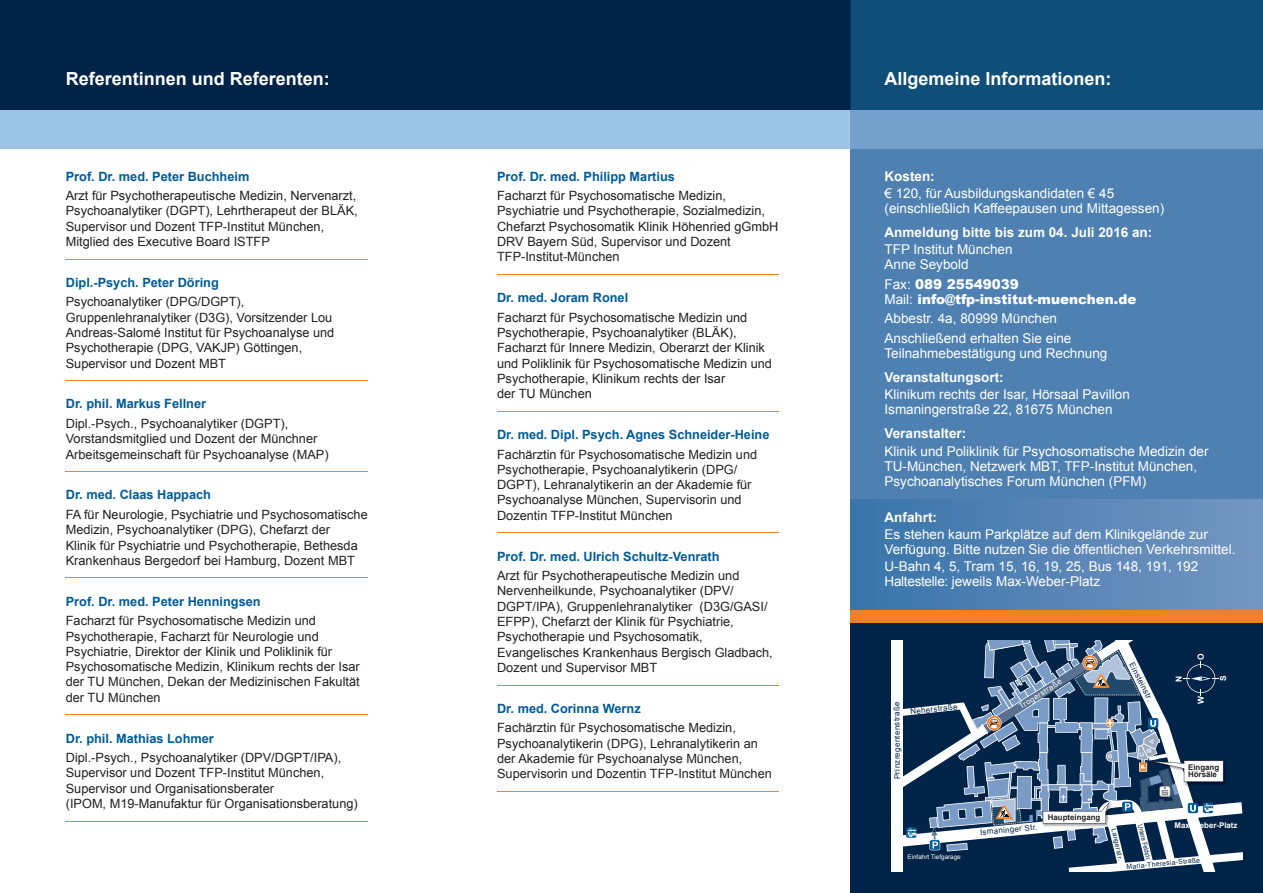
<style>
.page{position:relative;width:1263px;height:893px;background:#fff}
.page>*{position:absolute;margin:0;border:0;box-sizing:border-box;transform-origin:0 0}
.t1{font:700 18px "Arial";color:#fff}
.t2{font:13.5px/15px "Arial";color:#fff}
.t3{font:700 13.5px "Arial";color:#fff}
.t4{font:900 13.5px/15px "Arial";color:#fff}
.t5{font:12.75px/15.3px "Arial";color:#231f20}
.t6{font:700 12.75px "Arial";color:#005b97}
.t7{font:700 8.4px "Arial";color:#fff}
.t8{font:7.95px "Arial";letter-spacing:.035em;color:#002447}
.t9{font:700 7.95px/7.9px "Arial";color:#231f20}
.t10{font:700 7.95px "Arial";color:#fff}
.t11{font:7.95px "Arial";color:#fff}
.t12{font:6.9px "Arial Narrow";color:#002447}
.t13{font:6.75px "Arial";color:#002447}
.t14{font:6.3px "Arial";color:#fff}
.t15{font:900 6.3px/7.2px "Arial";color:#dde1ea;text-align:center}
.t16{font:900 6.3px "Arial";color:#fff}
.t17{font:900 6.3px "Arial";color:#d0daea}
.s1{font-weight:400}
</style>
<div class="page">
<div style="left:850px;top:0;width:413px;height:893px;background:#4e80b2"></div>
<div style="left:0;top:0;width:850px;height:148px;background:#002447"></div>
<div style="left:0;top:110px;width:850px;height:38px;background:#9bc4e5"></div>
<div style="left:850px;top:0;width:413px;height:110px;background:#0e4e78"></div>
<div style="left:850px;top:110px;width:413px;height:38px;background:#74a0cb"></div>
<hr style="left:66px;top:259px;width:302px;height:1px;background:#f48026">
<hr style="left:66px;top:380px;width:302px;height:1px;background:#f48026">
<hr style="left:66px;top:471px;width:302px;height:1px;background:#f48026">
<hr style="left:66px;top:578px;width:302px;height:1px;background:#f48026">
<hr style="left:66px;top:714px;width:302px;height:1px;background:#f48026">
<hr style="left:66px;top:821px;width:302px;height:1px;background:#f48026">
<hr style="left:497px;top:274px;width:282px;height:1px;background:#f48026">
<hr style="left:497px;top:411px;width:282px;height:1px;background:#f48026">
<hr style="left:497px;top:533px;width:282px;height:1px;background:#f48026">
<hr style="left:497px;top:685px;width:282px;height:1px;background:#f48026">
<hr style="left:497px;top:791px;width:282px;height:1px;background:#f48026">
<div style="left:850px;top:616px;width:413px;height:277px;background:#002447"></div>
<div style="left:892px;top:640px;width:11px;height:232px;background:#fff"></div>
<svg style="left:903px;top:640px;width:339px;height:232px"></svg>
<div style="left:850px;top:499px;width:413px;height:116px;background:linear-gradient(to right,#3974aa,#7496c1)"></div>
<div style="left:850px;top:610px;width:413px;height:12px;background:#f48026"></div>
<h1 class="t1" style="left:66px;top:67px;width:266px">Referentinnen und Referenten:</h1>
<h1 class="t1" style="left:884px;top:67px;width:229px">Allgemeine Informationen:</h1>
<p class="t6" style="left:66px;top:168px;width:185px">Prof. Dr. med. Peter Buchheim</p>
<p class="t5" style="left:66px;top:188px;width:293px">Arzt für Psychotherapeutische Medizin, Nervenarzt, Psychoanalytiker (DGPT), Lehrtherapeut der BLÄK, Supervisor und Dozent TFP-Institut München, Mitglied des Executive Board ISTFP</p>
<p class="t6" style="left:66px;top:274px;width:155px">Dipl.-Psych. Peter Döring</p>
<p class="t5" style="left:66px;top:294px;width:270px">Psychoanalytiker (DPG/DGPT), Gruppenlehranalytiker (D3G), Vorsitzender Lou Andreas-Salomé Institut für Psychoanalyse und Psychotherapie (DPG, VAKJP) Göttingen, Supervisor und Dozent MBT</p>
<p class="t6" style="left:66px;top:395px;width:142px">Dr. phil. Markus Fellner</p>
<p class="t5" style="left:66px;top:416px;width:264px">Dipl.-Psych., Psychoanalytiker (DGPT),<br>Vorstandsmitglied und Dozent der Münchner<br>Arbeitsgemeinschaft für Psychoanalyse (MAP)</p>
<p class="t6" style="left:66px;top:486px;width:147px">Dr. med. Claas Happach</p>
<p class="t5" style="left:66px;top:507px;width:303px">FA für Neurologie, Psychiatrie und Psychosomatische Medizin, Psychoanalytiker (DPG), Chefarzt der<br>Klinik für Psychiatrie und Psychotherapie, Bethesda Krankenhaus Bergedorf bei Hamburg, Dozent MBT</p>
<p class="t6" style="left:66px;top:593px;width:196px">Prof. Dr. med. Peter Henningsen</p>
<p class="t5" style="left:66px;top:613px;width:296px">Facharzt für Psychosomatische Medizin und Psychotherapie, Facharzt für Neurologie und Psychiatrie, Direktor der Klinik und Poliklinik für Psychosomatische Medizin, Klinikum rechts der Isar der TU München, Dekan der Medizinischen Fakultät der TU München</p>
<p class="t6" style="left:66px;top:729px;width:150px">Dr. phil. Mathias Lohmer</p>
<p class="t5" style="left:66px;top:750px;width:293px">Dipl.-Psych., Psychoanalytiker (DPV/DGPT/IPA), Supervisor und Dozent TFP-Institut München, Supervisor und Organisationsberater<br>(IPOM, M19-Manufaktur für Organisationsberatung)</p>
<p class="t6" style="left:497px;top:168px;width:179px">Prof. Dr. med. Philipp Martius</p>
<p class="t5" style="left:497px;top:188px;width:283px">Facharzt für Psychosomatische Medizin, Psychiatrie und Psychotherapie, Sozialmedizin, Chefarzt Psychosomatik Klinik Höhenried gGmbH DRV Bayern Süd, Supervisor und Dozent TFP-Institut-München</p>
<p class="t6" style="left:497px;top:289px;width:133px">Dr. med. Joram Ronel</p>
<p class="t5" style="left:497px;top:310px;width:276px">Facharzt für Psychosomatische Medizin und Psychotherapie, Psychoanalytiker (BLÄK), Facharzt für Innere Medizin, Oberarzt der Klinik und Poliklinik für Psychosomatische Medizin und Psychotherapie, Klinikum rechts der Isar<br>der TU München</p>
<p class="t6" style="left:497px;top:426px;width:274px">Dr. med. Dipl. Psych. Agnes Schneider-Heine</p>
<p class="t5" style="left:497px;top:447px;width:262px">Fachärztin für Psychosomatische Medizin und Psychotherapie, Psychoanalytikerin (DPG/ DGPT), Lehranalytikerin an der Akademie für Psychoanalyse München, Supervisorin und Dozentin TFP-Institut München</p>
<p class="t6" style="left:497px;top:548px;width:224px">Prof. Dr. med. Ulrich Schultz-Venrath</p>
<p class="t5" style="left:497px;top:568px;width:277px">Arzt für Psychotherapeutische Medizin und Nervenheilkunde, Psychoanalytiker (DPV/ DGPT/IPA), Gruppenlehranalytiker (D3G/GASI/ EFPP), Chefarzt der Klinik für Psychiatrie, Psychotherapie und Psychosomatik, Evangelisches Krankenhaus Bergisch Gladbach, Dozent und Supervisor MBT</p>
<p class="t6" style="left:497px;top:700px;width:145px">Dr. med. Corinna Wernz</p>
<p class="t5" style="left:497px;top:720px;width:276px">Fachärztin für Psychosomatische Medizin, Psychoanalytikerin (DPG), Lehranalytikerin an der Akademie für Psychoanalyse München, Supervisorin und Dozentin TFP-Institut München</p>
<p class="t3" style="left:884px;top:167px;width:52px">Kosten:</p>
<p class="t2" style="left:884px;top:186px;width:281px">€ 120, für Ausbildungskandidaten € 45 (einschließlich Kaffeepausen und Mittagessen)</p>
<p class="t3" style="left:884px;top:223px;width:269px">Anmeldung bitte bis zum 04. Juli 2016 an:</p>
<p class="t2" style="left:884px;top:242px;width:130px">TFP Institut München<br>Anne Seybold</p>
<p class="t4" style="left:884px;top:276px;width:253px"><span class="s1">Fax:</span> 089 25549039<br><span class="s1">Mail:</span> info@tfp-institut-muenchen.de</p>
<p class="t2" style="left:884px;top:309px;width:188px;line-height:19.5px">Abbestr. 4a, 80999 München<br>Anschließend erhalten Sie eine</p>
<p class="t2" style="left:884px;top:346px;width:224px">Teilnahmebestätigung und Rechnung</p>
<p class="t3" style="left:884px;top:368px;width:121px">Veranstaltungsort:</p>
<p class="t2" style="left:884px;top:387px;width:247px">Klinikum rechts der Isar, Hörsaal Pavillon<br>Ismaningerstraße 22, 81675 München</p>
<p class="t3" style="left:884px;top:424px;width:83px">Veranstalter:</p>
<p class="t2" style="left:884px;top:443px;width:326px">Klinik und Poliklinik für Psychosomatische Medizin der<br>TU-München, Netzwerk MBT, TFP-Institut München,<br>Psychoanalytisches Forum München (PFM)</p>
<p class="t3" style="left:884px;top:508px;width:54px">Anfahrt:</p>
<p class="t2" style="left:884px;top:527px;width:352px">Es stehen kaum Parkplätze auf dem Klinikgelände zur<br>Verfügung. Bitte nutzen Sie die öffentlichen Verkehrsmittel.</p>
<p class="t2" style="left:884px;top:559px;width:315px">U-Bahn 4, 5, Tram 15, 16, 19, 25, Bus 148, 191, 192<br>Haltestelle: jeweils Max-Weber-Platz</p>
<p class="t8" style="left:892px;top:779px;width:79px;rotate:-90deg">Prinzregentenstraße</p>
<p class="t8" style="left:910px;top:706px;width:49px;rotate:-6deg">Neherstraße</p>
<p class="t14" style="left:907px;top:852px;width:55px">Einfahrt Tiefgarage</p>
<p class="t11" style="left:1017px;top:703px;width:50px;rotate:-33deg">Trogerstraße</p>
<p class="t17" style="left:1106px;top:759px;width:6px;rotate:-90deg">D</p>
<p class="t8" style="left:1136px;top:660px;width:44px;rotate:63deg">Einsteinstr.</p>
<p class="t15" style="left:1148px;top:744px;width:6px;rotate:-90deg">A</p>
<p class="t15" style="left:1138px;top:757px;width:10px;rotate:-90deg">C<br>B</p>
<p class="t16" style="left:1138px;top:769px;width:6px;rotate:-90deg">P</p>
<p class="t7" style="left:1173px;top:681px;width:8px;rotate:-90deg">N</p>
<p class="t7" style="left:1195px;top:660px;width:8px;rotate:-90deg">O</p>
<p class="t7" style="left:1195px;top:704px;width:9px;rotate:-90deg">W</p>
<p class="t7" style="left:1218px;top:681px;width:7px;rotate:-90deg">S</p>
<p class="t9" style="left:1188px;top:763px;width:33px">Eingang<br>Hörsäle</p>
<p class="t8" style="left:980px;top:827px;width:59px;rotate:-5deg">Ismaninger Str.</p>
<p class="t9" style="left:1048px;top:813px;width:54px">Haupteingang</p>
<p class="t10" style="left:1174px;top:819px;width:64px">Max-Weber-Platz</p>
<p class="t13" style="left:1118px;top:827px;width:34px;rotate:78deg">Langerstr.</p>
<p class="t12" style="left:1145px;top:823px;width:38px;rotate:76deg">Untere Feldstr.</p>
<p class="t13" style="left:1126px;top:862px;width:75px;rotate:-5deg">Maria-Theresia-Straße</p>
</div>
